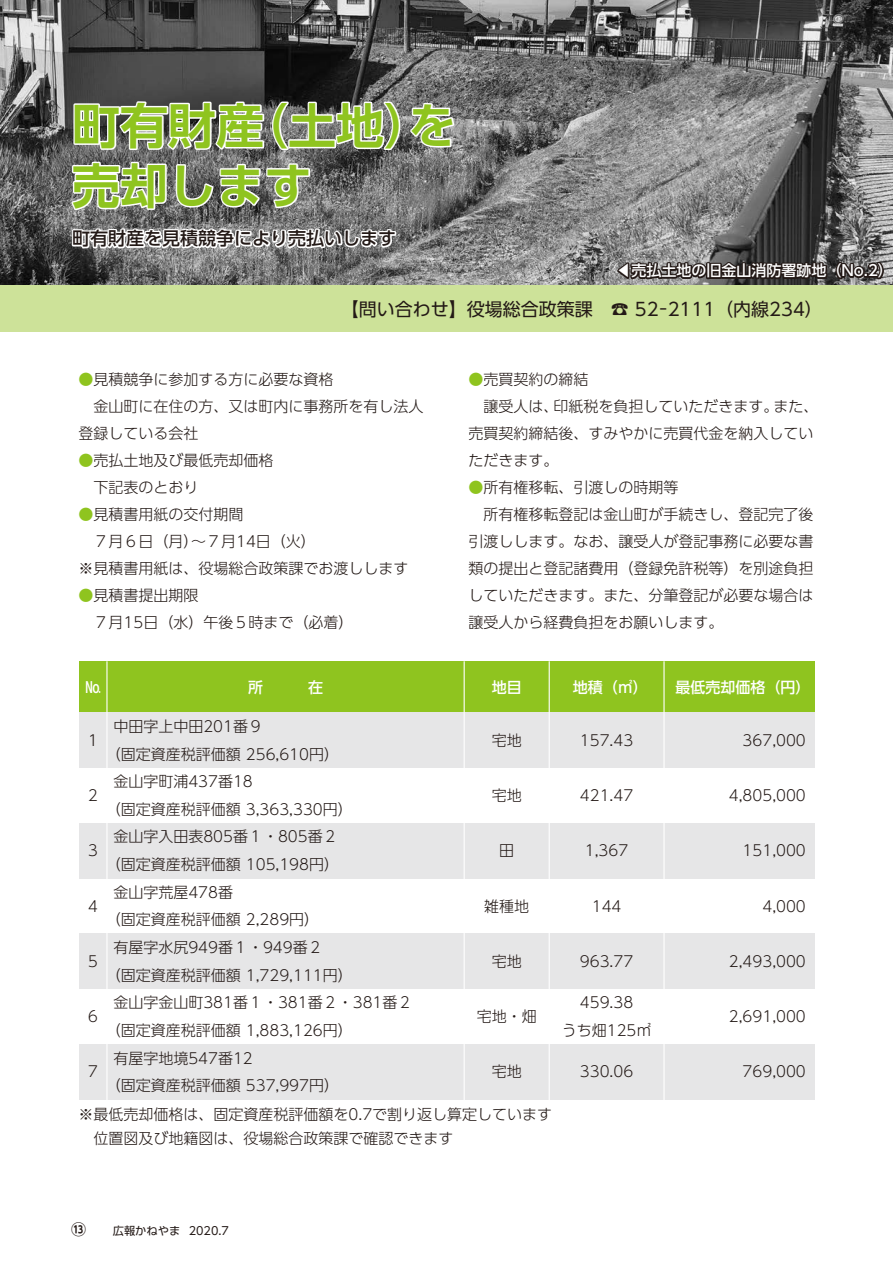
<style>
.page{position:relative;width:893px;height:1263px;background:#fff}
.page>*{position:absolute;margin:0;border:0;box-sizing:border-box;transform-origin:0 0}
.t1{font:700 48px/60px "UD Shin Go Pr 6 N De";color:#8fc41f}
.t2{font:18px "UD Shin Go Pr 6 N";color:#231916}
.t3{font:500 18px "UD Shin Go Pr 6 N";color:#231916}
.t4{font:300 15px/27px "UD Shin Go Pr 6 N";color:#231916}
.t5{font:500 15px "UD Shin Go Pr 6 N";color:#fff}
.t6{font:700 15px "UD Shin Go Pr 6 N De";color:#231916}
.t7{font:11.25px "UD Shin Go Pr 6 N";color:#231916}
.s1{color:#8fc41f}
</style>
<div class="page">
<img style="left:0;top:0;width:893px;height:285px">
<div style="left:79px;top:661px;width:735px;height:51px;background:#8fc41f"></div>
<div style="left:79px;top:712px;width:735px;height:55px;background:#e6e6e7"></div>
<div style="left:79px;top:823px;width:735px;height:55px;background:#e6e6e7"></div>
<div style="left:79px;top:933px;width:735px;height:56px;background:#e6e6e7"></div>
<div style="left:79px;top:1044px;width:735px;height:55px;background:#e6e6e7"></div>
<hr style="left:106px;top:661px;width:2px;height:439px;background:#fff">
<hr style="left:464px;top:661px;width:1px;height:439px;background:#fff">
<hr style="left:549px;top:661px;width:1px;height:439px;background:#fff">
<hr style="left:663px;top:661px;width:2px;height:439px;background:#fff">
<div style="left:0;top:285px;width:893px;height:47px;background:#cde299"></div>
<svg style="left:69px;top:0;width:387px;height:212px;background:#6f6f6f"></svg>
<svg style="left:70px;top:219px;width:328px;height:32px"></svg>
<svg style="left:614px;top:257px;width:271px;height:27px;background:#4b4644"></svg>
<h1 class="t1" style="left:72px;top:94px;width:385px">町有財産（土地）を売却します</h1>
<p class="t3" style="left:72px;top:224px;width:325px">町有財産を見積競争により売払いします</p>
<p class="t5" style="left:616px;top:259px;width:278px">◀売払土地の旧金山消防署跡地（No.2）</p>
<p class="t2" style="left:341px;top:295px;width:483px">【問い合わせ】役場総合政策課　☎ 52－2111（内線234）</p>
<p class="t4" style="left:79px;top:366px;width:346px"><span class="s1">●</span>見積競争に参加する方に必要な資格<br>　金山町に在住の方、又は町内に事務所を有し法人登録している会社</p>
<p class="t4" style="left:79px;top:447px;width:197px"><span class="s1">●</span>売払土地及び最低売却価格　下記表のとおり</p>
<p class="t4" style="left:79px;top:501px;width:331px"><span class="s1">●</span>見積書用紙の交付期間<br>　７月６日（月）～７月14日（火）<br>※見積書用紙は、役場総合政策課でお渡しします</p>
<p class="t4" style="left:79px;top:582px;width:276px"><span class="s1">●</span>見積書提出期限<br>　７月15日（水）午後５時まで（必着）</p>
<p class="t4" style="left:469px;top:366px;width:352px"><span class="s1">●</span>売買契約の締結<br>　譲受人は、印紙税を負担していただきます。また、売買契約締結後、すみやかに売買代金を納入していただきます。</p>
<p class="t4" style="left:469px;top:474px;width:347px"><span class="s1">●</span>所有権移転、引渡しの時期等<br>　所有権移転登記は金山町が手続きし、登記完了後引渡しします。なお、譲受人が登記事務に必要な書類の提出と登記諸費用（登録免許税等）を別途負担していただきます。また、分筆登記が必要な場合は譲受人から経費負担をお願いします。</p>
<p class="t5" style="left:86px;top:675px;width:16px">№</p>
<p class="t5" style="left:492px;top:675px;width:31px">地目</p>
<p class="t5" style="left:573px;top:675px;width:76px">地積（㎡）</p>
<p class="t5" style="left:675px;top:675px;width:136px">最低売却価格（円）</p>
<p class="t4" style="left:113px;top:712px;width:151px">中田字上中田201番９</p>
<p class="t4" style="left:106px;top:740px;width:235px">（固定資産税評価額 256,610円）</p>
<p class="t4" style="left:113px;top:767px;width:141px">金山字町浦437番18</p>
<p class="t4" style="left:106px;top:795px;width:248px">（固定資産税評価額 3,363,330円）</p>
<p class="t4" style="left:113px;top:823px;width:226px">金山字入田表805番１・805番２</p>
<p class="t4" style="left:106px;top:850px;width:235px">（固定資産税評価額 105,198円）</p>
<p class="t4" style="left:113px;top:878px;width:121px">金山字荒屋478番</p>
<p class="t4" style="left:106px;top:905px;width:215px">（固定資産税評価額 2,289円）</p>
<p class="t4" style="left:113px;top:933px;width:211px">有屋字水尻949番１・949番２</p>
<p class="t4" style="left:106px;top:961px;width:248px">（固定資産税評価額 1,729,111円）</p>
<p class="t4" style="left:113px;top:988px;width:301px">金山字金山町381番１・381番２・381番２</p>
<p class="t4" style="left:106px;top:1016px;width:248px">（固定資産税評価額 1,883,126円）</p>
<p class="t4" style="left:113px;top:1044px;width:141px">有屋字地境547番12</p>
<p class="t4" style="left:106px;top:1071px;width:235px">（固定資産税評価額 537,997円）</p>
<p class="t4" style="left:492px;top:726px;width:31px">宅地</p>
<p class="t4" style="left:86px;top:726px;width:16px">１</p>
<p class="t4" style="left:492px;top:781px;width:31px">宅地</p>
<p class="t4" style="left:86px;top:781px;width:16px">２</p>
<p class="t4" style="left:86px;top:836px;width:16px">３</p>
<p class="t4" style="left:499px;top:836px;width:16px">田</p>
<p class="t4" style="left:484px;top:892px;width:46px">雑種地</p>
<p class="t4" style="left:86px;top:892px;width:16px">４</p>
<p class="t4" style="left:492px;top:947px;width:31px">宅地</p>
<p class="t4" style="left:86px;top:947px;width:16px">５</p>
<p class="t4" style="left:477px;top:1002px;width:61px">宅地・畑</p>
<p class="t4" style="left:86px;top:1002px;width:16px">６</p>
<p class="t4" style="left:492px;top:1057px;width:31px">宅地</p>
<p class="t4" style="left:86px;top:1057px;width:16px">７</p>
<p class="t4" style="left:79px;top:1102px;width:475px;line-height:24px">※最低売却価格は、固定資産税評価額を0.7で割り返し算定しています　位置図及び地籍図は、役場総合政策課で確認できます</p>
<p class="t4" style="left:580px;top:726px;width:55px">157.43</p>
<p class="t4" style="left:580px;top:781px;width:55px">421.47</p>
<p class="t4" style="left:585px;top:836px;width:45px">1,367</p>
<p class="t4" style="left:592px;top:892px;width:31px">144</p>
<p class="t4" style="left:580px;top:947px;width:55px">963.77</p>
<p class="t4" style="left:562px;top:988px;width:91px;line-height:27.6px;text-align:center">459.38<br>うち畑125㎡</p>
<p class="t4" style="left:580px;top:1057px;width:55px">330.06</p>
<p class="t4" style="left:743px;top:726px;width:65px">367,000</p>
<p class="t4" style="left:729px;top:781px;width:78px">4,805,000</p>
<p class="t4" style="left:743px;top:836px;width:65px">151,000</p>
<p class="t4" style="left:762px;top:892px;width:45px">4,000</p>
<p class="t4" style="left:729px;top:947px;width:78px">2,493,000</p>
<p class="t4" style="left:729px;top:1002px;width:78px">2,691,000</p>
<p class="t4" style="left:743px;top:1057px;width:65px">769,000</p>
<p class="t6" style="left:71px;top:1217px;width:16px">⑬</p>
<p class="t7" style="left:113px;top:1221px;width:118px">広報かねやま 2020.7</p>
</div>
